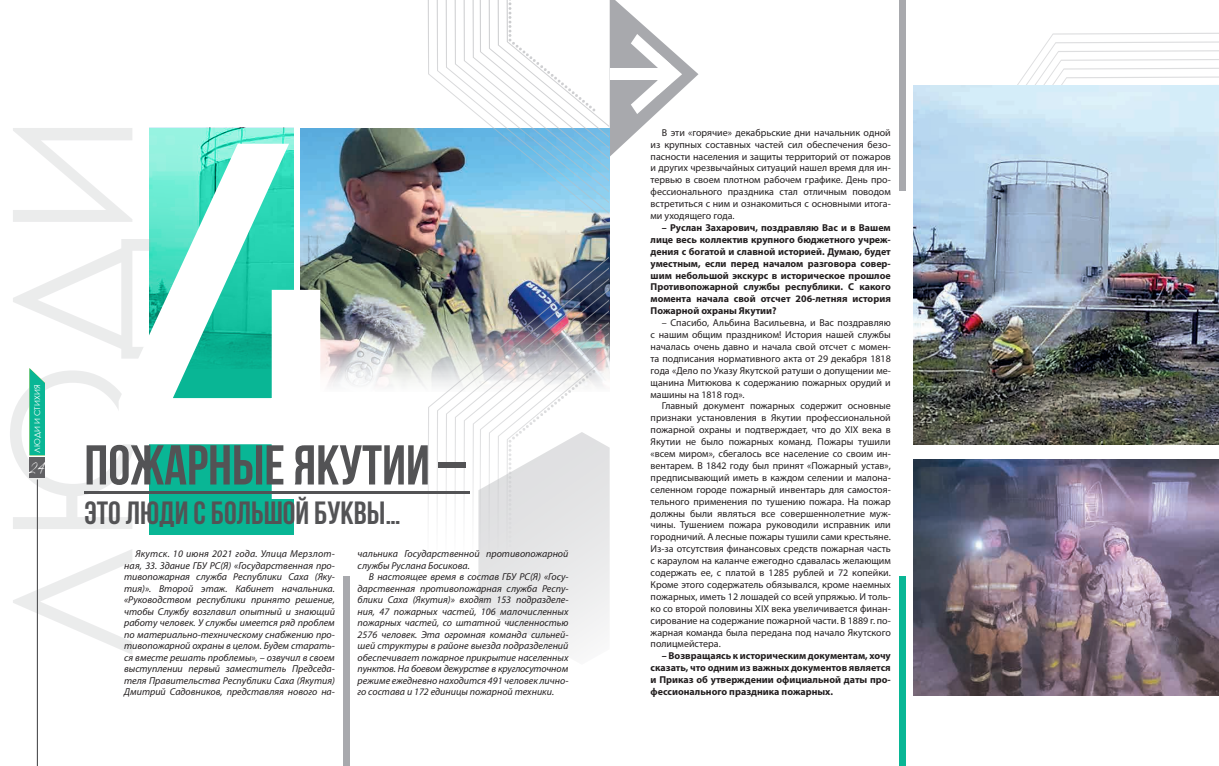
<style>
.page{position:relative;width:1219px;height:766px;background:#fff}
.page>*{position:absolute;margin:0;border:0;box-sizing:border-box;transform-origin:0 0}
.t1{font:500px "Bahnschrift";color:#fff}
.t2{font:700 56px "Bebas Neue";color:#535355}
.загл2{font:700 32px "Bebas Neue";color:#535355}
.t3{font:17.3px "Aquarelle";color:#fff;scale:.8 1}
.осн_текст{font:10px/11.9px "Myriad Pro";color:#231f20;text-align:justify}
.осн_текст-2{font:italic 10px/11.5px "Myriad Pro";color:#231f20;text-align:justify}
.осн_текст-3{font:700 10px/11.9px "Myriad Pro";color:#231f20;text-align:justify}
.t4{font:8px "Century Gothic";color:#fff}
</style>
<div class="page">
<div style="left:149px;top:128px;width:144px;height:406px;background:#09b695"></div>
<img style="left:150px;top:128px;width:143px;height:240px">
<svg style="left:10px;top:128px;width:140px;height:526px"></svg>
<hr style="left:37px;top:479px;width:1px;height:286px;background:#535355">
<div style="left:29px;top:457px;width:16px;height:20px;background:#616164"></div>
<svg style="left:29px;top:368px;width:16px;height:87px"></svg>
<svg style="left:1017px;top:33px;width:202px;height:52px"></svg>
<div style="left:343px;top:576px;width:6px;height:189px;background:#a8a9ad"></div>
<svg style="left:610px;top:0;width:88px;height:156px"></svg>
<img style="left:300px;top:129px;width:310px;height:258px">
<div style="left:899px;top:576px;width:6px;height:189px;background:#09b695"></div>
<div style="left:899px;top:0;width:6px;height:190px;background:#a8a9ad"></div>
<svg style="left:426px;top:0;width:183px;height:210px"></svg>
<svg style="left:509px;top:0;width:86px;height:111px"></svg>
<img style="left:913px;top:85px;width:306px;height:359px">
<img style="left:426px;top:210px;width:183px;height:308px">
<svg style="left:478px;top:369px;width:132px;height:285px"></svg>
<hr style="left:84px;top:490px;width:386px;height:3px;background:#535355">
<img style="left:913px;top:459px;width:306px;height:235px">
<p class="t4" style="left:32px;top:452px;width:69px;rotate:-90deg">ЛЮДИ И СТИХИЯ</p>
<p class="t3" style="left:29px;top:456px;width:23px">24</p>
<p class="t1" style="left:87px;top:-57px;width:286px">4</p>
<p class="t2" style="left:84px;top:434px;width:384px">ПОЖАРНЫЕ ЯКУТИИ –</p>
<p class="загл2" style="left:84px;top:495px;width:318px">ЭТО ЛЮДИ С БОЛЬШОЙ БУКВЫ…</p>
<p class="осн_текст-2" style="left:124px;top:547px;width:212px;text-indent:11px">Якутск. 10 июня 2021 года. Улица Мерзлот&shy;ная, 33. Здание ГБУ РС(Я) «Государственная про&shy;тивопожарная служба Республики Саха (Яку&shy;тия)». Второй этаж. Кабинет начальника. «Руководством республики принято решение, чтобы Службу возглавил опытный и знающий работу человек. У службы имеется ряд проблем по материально-техническому снабжению про&shy;тивопожарной охраны в целом. Будем старать&shy;ся вместе решать проблемы», – озвучил в своем выступлении первый заместитель Председа&shy;теля Правительства Республики Саха (Якутия)<br>Дмитрий Садовников, представляя нового на-</p>
<p class="осн_текст-2" style="left:358px;top:547px;width:212px">чальника Государственной противопожарной службы Руслана Босикова.</p>
<p class="осн_текст-2" style="left:358px;top:570px;width:212px;text-indent:11px">В настоящее время в состав ГБУ РС(Я) «Госу&shy;дарственная противопожарная служба Респу&shy;блики Саха (Якутия)» входят 153 подразделе&shy;ния, 47 пожарных частей, 106 малочисленных пожарных частей, со штатной численностью 2576 человек. Эта огромная команда сильней&shy;шей структуры в районе выезда подразделений обеспечивает пожарное прикрытие населенных пунктов. На боевом дежурстве в круглосуточном режиме ежедневно находится 491 человек лично&shy;го состава и 172 единицы пожарной техники.</p>
<p class="осн_текст" style="left:651px;top:126px;width:242px;text-indent:11px">В эти «горячие» декабрьские дни начальник одной из крупных составных частей сил обеспечения безо&shy;пасности населения и защиты территорий от пожаров и других чрезвычайных ситуаций нашел время для ин&shy;тервью в своем плотном рабочем графике. День про&shy;фессионального праздника стал отличным поводом встретиться с ним и ознакомиться с основными итога&shy;ми уходящего года.</p>
<p class="осн_текст-3" style="left:651px;top:221px;width:242px;text-indent:11px">– Руслан Захарович, поздравляю Вас и в Вашем лице весь коллектив крупного бюджетного учреж&shy;дения с богатой и славной историей. Думаю, будет уместным, если перед началом разговора совер&shy;шим небольшой экскурс в историческое прошлое Противопожарной службы республики. С какого момента начала свой отсчет 206-летняя история Пожарной охраны Якутии?</p>
<p class="осн_текст" style="left:651px;top:316px;width:242px;text-indent:11px">– Спасибо, Альбина Васильевна, и Вас поздравляю с нашим общим праздником! История нашей службы началась очень давно и начала свой отсчет с момен&shy;та подписания нормативного акта от 29 декабря 1818 года «Дело по Указу Якутской ратуши о допущении ме&shy;щанина Митюкова к содержанию пожарных орудий и машины на 1818 год».</p>
<p class="осн_текст" style="left:651px;top:400px;width:242px;text-indent:11px">Главный документ пожарных содержит основные признаки установления в Якутии профессиональной пожарной охраны и подтверждает, что до XIX века в Якутии не было пожарных команд. Пожары тушили «всем миром», сбегалось все население со своим ин&shy;вентарем. В 1842 году был принят «Пожарный устав», предписывающий иметь в каждом селении и малона&shy;селенном городе пожарный инвентарь для самостоя&shy;тельного применения по тушению пожара. На пожар должны были являться все совершеннолетние муж&shy;чины. Тушением пожара руководили исправник или городничий. А лесные пожары тушили сами крестьяне.<br>Из-за отсутствия финансовых средств пожарная часть с караулом на каланче ежегодно сдавалась желающим содержать ее, с платой в 1285 рублей и 72 копейки.<br>Кроме этого содержатель обязывался, кроме наемных пожарных, иметь 12 лошадей со всей упряжью. И толь&shy;ко со второй половины XIX века увеличивается финан&shy;сирование на содержание пожарной части. В 1889 г. по&shy;жарная команда была передана под начало Якутского полицмейстера.</p>
<p class="осн_текст-3" style="left:651px;top:649px;width:242px;text-indent:11px">– Возвращаясь к историческим документам, хочу сказать, что одним из важных документов является и Приказ об утверждении официальной даты про&shy;фессионального праздника пожарных.</p>
</div>
